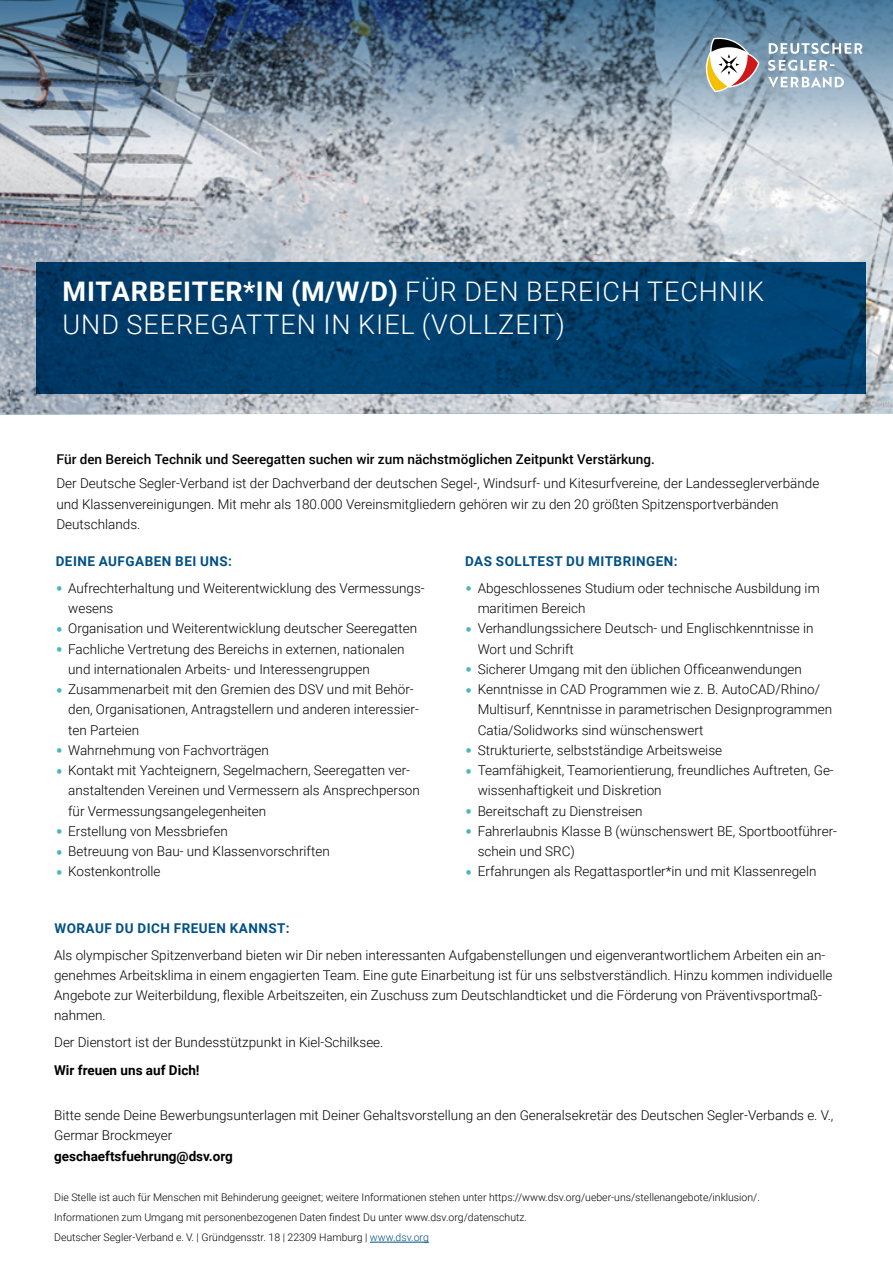
<style>
.page{position:relative;width:893px;height:1263px;background:#fff}
.page>*{position:absolute;margin:0;border:0;box-sizing:border-box;transform-origin:0 0}
.t1{font:300 27px/33px "Roboto";letter-spacing:.035em;color:#fff}
.t2{font:300 13.5px/20.2px "Roboto";color:#000}
.t3{font:500 13.5px "Roboto";color:#000}
.t4{font:700 13.5px "Roboto";letter-spacing:.035em;color:#005086}
.t5{font:700 13.5px "Roboto";color:#000}
.t6{font:300 10.5px/20.2px "Roboto";color:#000}
.s1{font-weight:700}
.s2{font-size:24px;color:#4bb6c0}
.s3{color:#005086}
</style>
<div class="page">
<hr style="left:370px;top:1242px;width:59px;height:1px;background:#005086">
<img style="left:0;top:156px;width:893px;height:258px">
<svg style="left:36px;top:262px;width:830px;height:132px;background:#003e6b"></svg>
<svg style="left:0;top:0;width:893px;height:156px;background:#768b9d"></svg>
<svg style="left:702px;top:36px;width:57px;height:56px"></svg>
<svg style="left:768px;top:77px;width:76px;height:10px"></svg>
<svg style="left:768px;top:60px;width:66px;height:11px"></svg>
<svg style="left:769px;top:43px;width:93px;height:11px"></svg>
<h1 class="t1" style="left:63px;top:274px;width:703px"><span class="s1">MITARBEITER*IN (M/W/D)</span> FÜR DEN BEREICH TECHNIK<br>UND SEEREGATTEN IN KIEL (VOLLZEIT)</h1>
<p class="t3" style="left:56px;top:449px;width:600px">Für den Bereich Technik und Seeregatten suchen wir zum nächstmöglichen Zeitpunkt Verstärkung.</p>
<p class="t2" style="left:56px;top:473px;width:764px">Der Deutsche Segler-Verband ist der Dachverband der deutschen Segel-, Windsurf- und Kitesurfvereine, der Landesseglerverbände und Klassenvereinigungen. Mit mehr als 180.000 Vereinsmitgliedern gehören wir zu den 20 größten Spitzensportverbänden<br>Deutschlands.</p>
<p class="t4" style="left:56px;top:552px;width:178px">DEINE AUFGABEN BEI UNS:</p>
<p class="t2" style="left:68px;top:577px;width:358px;text-indent:-13px"><span class="s2">•</span> Aufrechterhaltung und Weiterentwicklung des Vermessungs&shy;wesens</p>
<p class="t2" style="left:55px;top:618px;width:363px"><span class="s2">•</span> Organisation und Weiterentwicklung deutscher Seeregatten</p>
<p class="t2" style="left:68px;top:638px;width:338px;text-indent:-13px"><span class="s2">•</span> Fachliche Vertretung des Bereichs in externen, nationalen und internationalen Arbeits- und Interessengruppen</p>
<p class="t2" style="left:68px;top:679px;width:352px;text-indent:-13px"><span class="s2">•</span> Zusammenarbeit mit den Gremien des DSV und mit Behör&shy;den, Organisationen, Antragstellern und anderen interessier&shy;ten Parteien</p>
<p class="t2" style="left:55px;top:739px;width:215px"><span class="s2">•</span> Wahrnehmung von Fachvorträgen</p>
<p class="t2" style="left:68px;top:760px;width:353px;text-indent:-13px"><span class="s2">•</span> Kontakt mit Yachteignern, Segelmachern, Seeregatten ver&shy;anstaltenden Vereinen und Vermessern als Ansprechperson für Vermessungsangelegenheiten</p>
<p class="t2" style="left:55px;top:820px;width:174px"><span class="s2">•</span> Erstellung von Messbriefen</p>
<p class="t2" style="left:55px;top:841px;width:276px"><span class="s2">•</span> Betreuung von Bau- und Klassenvorschriften</p>
<p class="t2" style="left:55px;top:861px;width:107px"><span class="s2">•</span> Kostenkontrolle</p>
<p class="t4" style="left:465px;top:552px;width:214px">DAS SOLLTEST DU MITBRINGEN:</p>
<p class="t2" style="left:478px;top:577px;width:343px;text-indent:-13px"><span class="s2">•</span> Abgeschlossenes Studium oder technische Ausbildung im maritimen Bereich</p>
<p class="t2" style="left:478px;top:618px;width:337px;text-indent:-13px"><span class="s2">•</span> Verhandlungssichere Deutsch- und Englischkenntnisse in<br>Wort und Schrift</p>
<p class="t2" style="left:465px;top:658px;width:339px"><span class="s2">•</span> Sicherer Umgang mit den üblichen Officeanwendungen</p>
<p class="t2" style="left:478px;top:679px;width:356px;text-indent:-13px"><span class="s2">•</span> Kenntnisse in CAD Programmen wie z. B. AutoCAD/Rhino/<br>Multisurf, Kenntnisse in parametrischen Designprogrammen<br>Catia/Solidworks sind wünschenswert</p>
<p class="t2" style="left:465px;top:739px;width:259px"><span class="s2">•</span> Strukturierte, selbstständige Arbeitsweise</p>
<p class="t2" style="left:478px;top:760px;width:358px;text-indent:-13px"><span class="s2">•</span> Teamfähigkeit, Teamorientierung, freundliches Auftreten, Ge&shy;wissenhaftigkeit und Diskretion</p>
<p class="t2" style="left:465px;top:800px;width:179px"><span class="s2">•</span> Bereitschaft zu Dienstreisen</p>
<p class="t2" style="left:478px;top:820px;width:361px;text-indent:-13px"><span class="s2">•</span> Fahrerlaubnis Klasse B (wünschenswert BE, Sportbootführer&shy;schein und SRC)</p>
<p class="t2" style="left:465px;top:861px;width:353px"><span class="s2">•</span> Erfahrungen als Regattasportler*in und mit Klassenregeln</p>
<p class="t4" style="left:54px;top:919px;width:237px">WORAUF DU DICH FREUEN KANNST:</p>
<p class="t2" style="left:54px;top:944px;width:780px">Als olympischer Spitzenverband bieten wir Dir neben interessanten Aufgabenstellungen und eigenverantwortlichem Arbeiten ein an&shy;genehmes Arbeitsklima in einem engagierten Team. Eine gute Einarbeitung ist für uns selbstverständlich. Hinzu kommen individuelle Angebote zur Weiterbildung, flexible Arbeitszeiten, ein Zuschuss zum Deutschlandticket und die Förderung von Präventivsportmaß&shy;nahmen.</p>
<p class="t2" style="left:54px;top:1031px;width:331px">Der Dienstort ist der Bundesstützpunkt in Kiel-Schilksee.</p>
<p class="t5" style="left:54px;top:1061px;width:147px">Wir freuen uns auf Dich!</p>
<p class="t2" style="left:54px;top:1105px;width:781px">Bitte sende Deine Bewerbungsunterlagen mit Deiner Gehaltsvorstellung an den Generalsekretär des Deutschen Segler-Verbands e. V.,<br>Germar Brockmeyer</p>
<p class="t5" style="left:54px;top:1146px;width:180px">geschaeftsfuehrung@dsv.org</p>
<p class="t6" style="left:54px;top:1187px;width:707px">Die Stelle ist auch für Menschen mit Behinderung geeignet; weitere Informationen stehen unter https://www.dsv.org/ueber-uns/stellenangebote/inklusion/.<br>Informationen zum Umgang mit personenbezogenen Daten findest Du unter www.dsv.org/datenschutz.</p>
<p class="t6" style="left:54px;top:1226px;width:376px">Deutscher Segler-Verband e. V. | Gründgensstr. 18 | 22309 Hamburg | <span class="s3">www.dsv.org</span></p>
</div>
